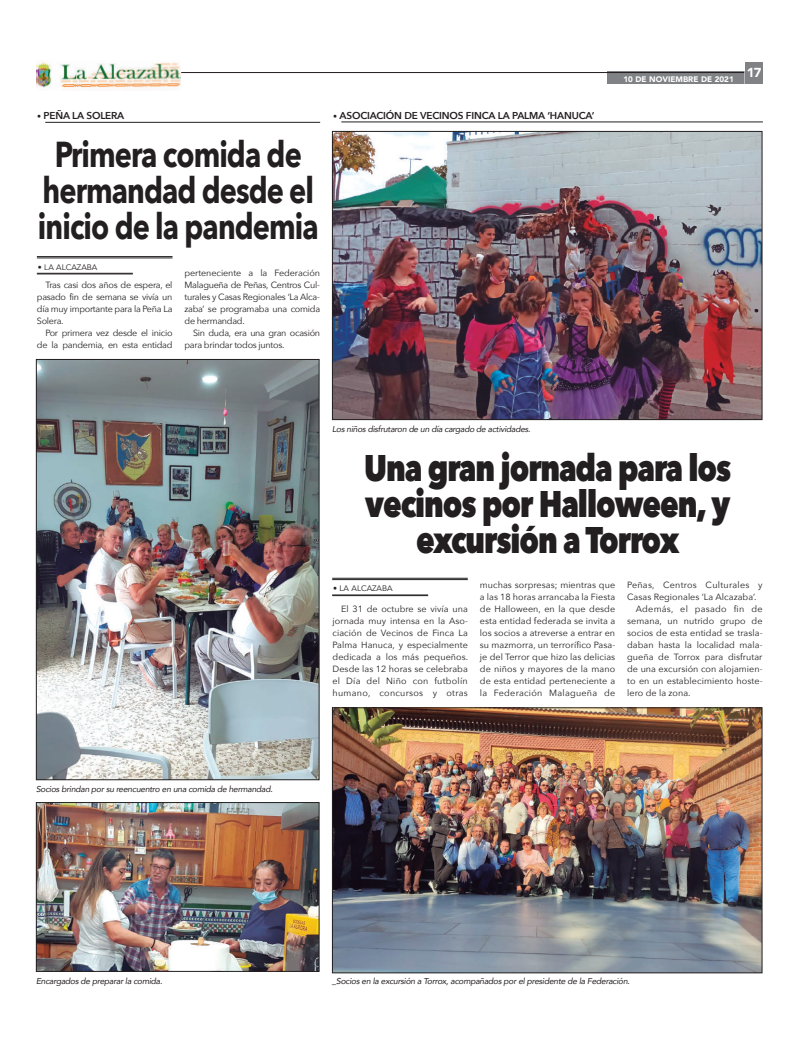
<style>
.page{position:relative;width:800px;height:1049px;background:#fff}
.page>*{position:absolute;margin:0;border:0;box-sizing:border-box;transform-origin:0 0}
.t1{font:800 37px/36px "Avenir Next";letter-spacing:-.035em;color:#231f20;text-align:center;scale:.8 1}
.t2{font:700 36px/36px "Avenir Next";letter-spacing:-.03em;color:#231f20;text-align:center;scale:.8 1}
.t3{font:600 10px "Avenir Next";letter-spacing:-.02em;color:#231f20}
.t4{font:9px/12px "Avenir Next";letter-spacing:.005em;color:#231f20;text-align:justify}
.t5{font:9px/12px "Avenir Next";letter-spacing:-.03em;color:#231f20;text-align:right}
.t6{font:9px "Avenir Next";letter-spacing:.03em;color:#231f20}
.t7{font:italic 8.5px "Avenir";letter-spacing:-.03em;color:#231f20}
.t8{font:8px "Avenir";color:#231f20}
.t9{font:900 8px "Avenir";color:#fff}
.s1{font-family:"Avenir";font-weight:400;font-size:8px}
</style>
<div class="page">
<img style="left:38px;top:804px;width:279px;height:165px">
<div style="left:36px;top:802px;width:283px;height:169px;border:1px solid #231f20"></div>
<hr style="left:341px;top:122px;width:421px;height:1px;background:#231f20">
<hr style="left:332px;top:578px;width:135px;height:1px;background:#231f20">
<hr style="left:332px;top:579px;width:135px;height:1px;background:#231f20">
<hr style="left:332px;top:595px;width:96px;height:1px;background:#231f20">
<hr style="left:37px;top:256px;width:135px;height:1px;background:#231f20">
<hr style="left:37px;top:258px;width:135px;height:1px;background:#231f20">
<hr style="left:37px;top:273px;width:96px;height:1px;background:#231f20">
<hr style="left:37px;top:274px;width:96px;height:1px;background:#231f20">
<hr style="left:45px;top:122px;width:275px;height:1px;background:#231f20">
<img style="left:334px;top:709px;width:426px;height:262px">
<div style="left:332px;top:707px;width:430px;height:266px;border:1px solid #231f20"></div>
<img style="left:38px;top:361px;width:279px;height:417px">
<div style="left:36px;top:359px;width:283px;height:421px;border:1px solid #231f20"></div>
<div style="left:607px;top:72px;width:143px;height:12px;background:#808285"></div>
<hr style="left:181px;top:72px;width:563px;height:1px;background:#231f20">
<svg style="left:744px;top:71px;width:1px;height:13px"></svg>
<div style="left:745px;top:63px;width:18px;height:21px;background:#808285"></div>
<img style="left:37px;top:62px;width:144px;height:26px">
<img style="left:334px;top:133px;width:426px;height:285px">
<div style="left:332px;top:131px;width:430px;height:289px;border:1px solid #231f20"></div>
<p class="t3" style="left:37px;top:109px;width:89px"><span class="s1">•</span> PEÑA LA SOLERA</p>
<h2 class="t2" style="left:38px;top:138px;width:352px">Primera comida de hermandad desde el inicio de la pandemia</h2>
<p class="t8" style="left:38px;top:262px;width:61px">• LA ALCAZABA</p>
<p class="t4" style="left:184px;top:267px;width:137px">perteneciente a la Federación Malagueña de Peñas, Centros Cul&shy;turales y Casas Regionales ‘La Alca&shy;zaba’ se programaba una comida de hermandad.</p>
<p class="t5" style="left:184px;top:327px;width:137px;text-align:left;text-indent:9px">Sin duda, era una gran ocasión para brindar todos juntos.</p>
<p class="t4" style="left:37px;top:279px;width:137px;text-indent:9px">Tras casi dos años de espera, el pasado fin de semana se vivía un día muy importante para la Peña La Solera.</p>
<p class="t5" style="left:37px;top:327px;width:137px">Por primera vez desde el inicio de la pandemia, en esta entidad</p>
<p class="t3" style="left:333px;top:109px;width:263px"><span class="s1">•</span> ASOCIACIÓN DE VECINOS FINCA LA PALMA ‘HANUCA’</p>
<p class="t9" style="left:623px;top:74px;width:140px">10 DE NOVIEMBRE DE 2021 <sup>17</sup></p>
<p class="t7" style="left:332px;top:424px;width:200px">Los niños disfrutaron de un día cargado de actividades.</p>
<h1 class="t1" style="left:364px;top:451px;width:460px">Una gran jornada para los vecinos por Halloween, y excursión a Torrox</h1>
<p class="t8" style="left:333px;top:583px;width:61px">• LA ALCAZABA</p>
<p class="t4" style="left:332px;top:603px;width:137px;text-indent:9px">El 31 de octubre se vivía una jornada muy intensa en la Aso&shy;ciación de Vecinos de Finca La Palma Hanuca, y especialmente dedicada a los más pequeños.<br>Desde las 12 horas se celebraba el Día del Niño con futbolín humano, concursos y otras</p>
<p class="t4" style="left:480px;top:579px;width:137px">muchas sorpresas; mientras que a las 18 horas arrancaba la Fiesta de Halloween, en la que desde esta entidad federada se invita a los socios a atreverse a entrar en su mazmorra, un terrorífico Pasa&shy;je del Terror que hizo las delicias de niños y mayores de la mano de esta entidad perteneciente a la Federación Malagueña de</p>
<p class="t6" style="left:627px;top:579px;width:137px">Peñas, Centros Culturales y</p>
<p class="t4" style="left:627px;top:591px;width:131px">Casas Regionales ‘La Alcazaba’.</p>
<p class="t6" style="left:635px;top:603px;width:128px">Además, el pasado fin de</p>
<p class="t4" style="left:627px;top:615px;width:137px">semana, un nutrido grupo de</p>
<p class="t4" style="left:627px;top:627px;width:137px">socios de esta entidad se trasla-</p>
<p class="t4" style="left:627px;top:639px;width:137px">daban hasta la localidad mala-</p>
<p class="t4" style="left:627px;top:651px;width:137px">gueña de Torrox para disfrutar</p>
<p class="t4" style="left:627px;top:663px;width:137px">de una excursión con alojamien-</p>
<p class="t4" style="left:627px;top:675px;width:137px">to en un establecimiento hoste-</p>
<p class="t4" style="left:627px;top:687px;width:65px">lero de la zona.</p>
<p class="t7" style="left:36px;top:784px;width:238px">Socios brindan por su reencuentro en una comida de hermandad.</p>
<p class="t7" style="left:36px;top:976px;width:128px">Encargados de preparar la comida.</p>
<p class="t7" style="left:332px;top:976px;width:299px">_Socios en la excursión a Torrox, acompañados por el presidente de la Federación.</p>
</div>
